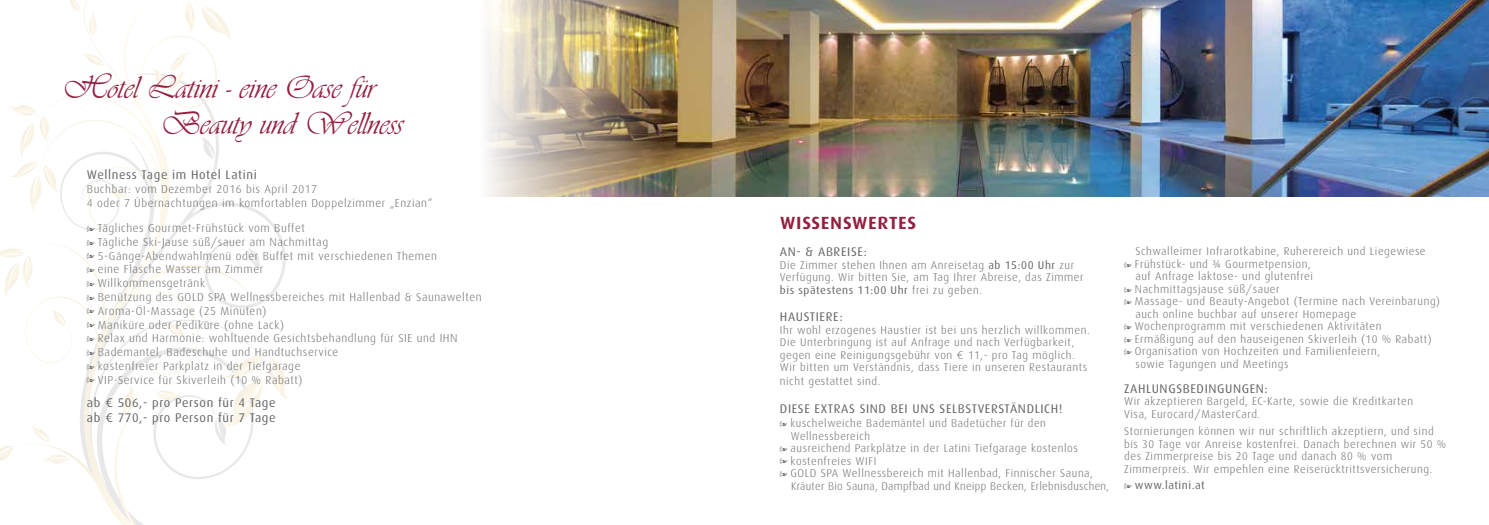
<style>
.page{position:relative;width:1489px;height:525px;background:#fff}
.page>*{position:absolute;margin:0;border:0;box-sizing:border-box;transform-origin:0 0}
.t1{font:33.12px/35.8px "Vivaldi";color:#93203f;scale:.95 1}
.t2{font:22.5px "Dax Medium Caps";color:#93203f}
.t3{font:12.5px/15px "Dax";letter-spacing:.05em;color:#646567}
.t4{font:300 11.5px/13.8px "Dax";letter-spacing:.05em;color:#646567}
.t5{font:300 11.25px/12.5px "Dax";letter-spacing:.05em;color:#646567}
.t6{font:300 11.25px "Dax";letter-spacing:.03em;color:#646567}
.t7{font:11.25px "Dax";letter-spacing:.05em;color:#646567}
.s1{font-family:"L Decoration Pi One";font-weight:400;font-size:7.62px}
.s2{font-family:"Dax Regular Caps Exp"}
.s3{font-weight:400}
.s4{font-family:"Dax Light Caps Exp";font-weight:400}
.s5{font-family:"L Decoration Pi One";font-weight:400;font-size:7.5px}
.s6{font-family:"L Decoration Pi One";font-size:7.5px}
</style>
<div class="page">
<svg style="left:26px;top:0;width:243px;height:524px"></svg>
<svg style="left:0;top:248px;width:34px;height:50px"></svg>
<svg style="left:184px;top:0;width:49px;height:44px"></svg>
<svg style="left:10px;top:104px;width:51px;height:110px"></svg>
<svg style="left:211px;top:355px;width:78px;height:91px"></svg>
<svg style="left:152px;top:53px;width:38px;height:38px"></svg>
<svg style="left:122px;top:383px;width:15px;height:33px"></svg>
<svg style="left:31px;top:423px;width:19px;height:19px"></svg>
<svg style="left:43px;top:454px;width:26px;height:10px"></svg>
<svg style="left:0;top:446px;width:13px;height:15px"></svg>
<svg style="left:108px;top:189px;width:20px;height:9px"></svg>
<svg style="left:50px;top:310px;width:17px;height:15px"></svg>
<svg style="left:166px;top:323px;width:23px;height:17px"></svg>
<svg style="left:156px;top:390px;width:24px;height:11px"></svg>
<svg style="left:87px;top:12px;width:11px;height:24px"></svg>
<svg style="left:81px;top:53px;width:23px;height:13px"></svg>
<svg style="left:66px;top:0;width:15px;height:12px"></svg>
<img style="left:487px;top:0;width:1001px;height:196px">
<h1 class="t1" style="left:161px;top:70px;width:256px;text-indent:-99px">Hotel Latini - eine Oase für<br>Beauty und Wellness</h1>
<p class="t3" style="left:87px;top:168px;width:171px">Wellness Tage im Hotel Latini</p>
<p class="t4" style="left:87px;top:182px;width:347px">Buchbar: vom Dezember 2016 bis April 2017<br>4 oder 7 Übernachtungen im komfortablen Doppelzimmer „Enzian“</p>
<p class="t4" style="left:87px;top:221px;width:396px"><span class="s1">i</span> Tägliches Gourmet-Frühstück vom Buffet<br><span class="s1">i</span> Tägliche Ski-Jause süß/sauer am Nachmittag<br><span class="s1">i</span> 5-Gänge-Abendwahlmenü oder Buffet mit verschiedenen Themen<br><span class="s1">i</span> eine Flasche Wasser am Zimmer<br><span class="s1">i</span> Willkommensgetränk<br><span class="s1">i</span> Benützung des GOLD SPA Wellnessbereiches mit Hallenbad &amp; Saunawelten <span class="s1">i</span> Aroma-Öl-Massage (25 Minuten)<br><span class="s1">i</span> Maniküre oder Pediküre (ohne Lack)<br><span class="s1">i</span> Relax und Harmonie: wohltuende Gesichtsbehandlung für SIE und IHN<br><span class="s1">i</span> Bademantel, Badeschuhe und Handtuchservice<br><span class="s1">i</span> kostenfreier Parkplatz in der Tiefgarage<br><span class="s1">i</span> VIP-Service für Skiverleih (10 % Rabatt)</p>
<p class="t3" style="left:87px;top:395px;width:190px">ab <span class="s2">€</span> 506,- pro Person für 4 Tage ab <span class="s2">€</span> 770,- pro Person für 7 Tage</p>
<h2 class="t2" style="left:780px;top:209px;width:138px">wissenswertes</h2>
<p class="t3" style="left:780px;top:244px;width:89px">AN- &amp; ABREISE:</p>
<p class="t5" style="left:780px;top:258px;width:305px">Die Zimmer stehen Ihnen am Anreisetag <span class="s3">ab 15:00 Uhr</span> zur<br>Verfügung. Wir bitten Sie, am Tag Ihrer Abreise, das Zimmer <span class="s3">bis spätestens 11:00 Uhr</span> frei zu geben.</p>
<p class="t3" style="left:780px;top:309px;width:64px">HAUSTIERE:</p>
<p class="t5" style="left:780px;top:323px;width:311px">Ihr wohl erzogenes Haustier ist bei uns herzlich willkommen.<br>Die Unterbringung ist auf Anfrage und nach Verfügbarkeit, gegen eine Reinigungsgebühr von <span class="s4">€</span> 11,- pro Tag möglich.<br>Wir bitten um Verständnis, dass Tiere in unseren Restaurants nicht gestattet sind.</p>
<p class="t3" style="left:780px;top:401px;width:284px">DIESE EXTRAS SIND BEI UNS SELBSTVERSTÄNDLICH!</p>
<p class="t5" style="left:780px;top:417px;width:267px"><span class="s5">i</span> kuschelweiche Bademäntel und Badetücher für den</p>
<p class="t5" style="left:790px;top:429px;width:81px">Wellnessbereich</p>
<p class="t5" style="left:780px;top:442px;width:299px"><span class="s5">i</span> ausreichend Parkplätze in der Latini Tiefgarage kostenlos</p>
<p class="t5" style="left:780px;top:454px;width:98px"><span class="s5">i</span> kostenfreies WIFI</p>
<p class="t5" style="left:780px;top:467px;width:314px"><span class="s5">i</span> GOLD SPA Wellnessbereich mit Hallenbad, Finnischer Sauna,</p>
<p class="t6" style="left:791px;top:479px;width:320px">Kräuter Bio Sauna, Dampfbad und Kneipp Becken, Erlebnisduschen,</p>
<p class="t5" style="left:1135px;top:245px;width:292px">Schwalleimer Infrarotkabine, Ruherereich und Liegewiese</p>
<p class="t5" style="left:1124px;top:257px;width:188px"><span class="s5">i</span> Frühstück- und ¾ Gourmetpension,</p>
<p class="t5" style="left:1135px;top:270px;width:179px">auf Anfrage laktose- und glutenfrei</p>
<p class="t5" style="left:1124px;top:282px;width:157px"><span class="s5">i</span> Nachmittagsjause süß/sauer</p>
<p class="t5" style="left:1124px;top:295px;width:317px"><span class="s5">i</span> Massage- und Beauty-Angebot (Termine nach Vereinbarung)</p>
<p class="t5" style="left:1135px;top:307px;width:222px">auch online buchbar auf unserer Homepage</p>
<p class="t5" style="left:1124px;top:320px;width:259px"><span class="s5">i</span> Wochenprogramm mit verschiedenen Aktivitäten</p>
<p class="t5" style="left:1124px;top:332px;width:309px"><span class="s5">i</span> Ermäßigung auf den hauseigenen Skiverleih (10 % Rabatt)</p>
<p class="t5" style="left:1124px;top:345px;width:257px"><span class="s5">i</span> Organisation von Hochzeiten und Familienfeiern,</p>
<p class="t5" style="left:1135px;top:357px;width:155px">sowie Tagungen und Meetings</p>
<p class="t3" style="left:1124px;top:381px;width:145px">ZAHLUNGSBEDINGUNGEN:</p>
<p class="t5" style="left:1124px;top:395px;width:290px">Wir akzeptieren Bargeld, EC-Karte, sowie die Kreditkarten<br>Visa, Eurocard/MasterCard.</p>
<p class="t5" style="left:1124px;top:425px;width:323px">Stornierungen können wir nur schriftlich akzeptiern, und sind bis 30 Tage vor Anreise kostenfrei. Danach berechnen wir 50 % des Zimmerpreise bis 20 Tage und danach 80 % vom Zimmerpreis. Wir empehlen eine Reiserücktrittsversicherung.</p>
<p class="t7" style="left:1124px;top:478px;width:82px"><span class="s6">i</span> www.latini.at</p>
</div>
